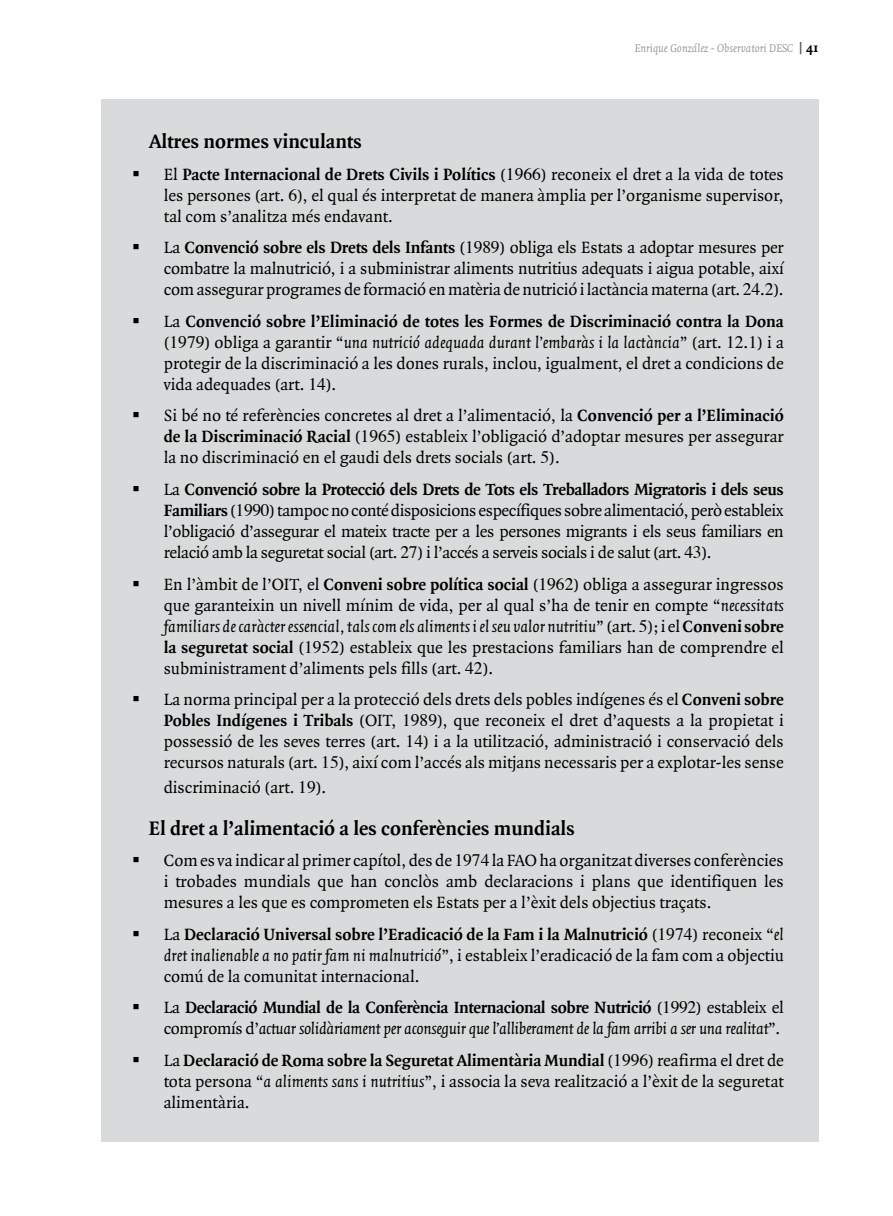
<style>
.page{position:relative;width:893px;height:1216px;background:#fff}
.page>*{position:absolute;margin:0;border:0;box-sizing:border-box;transform-origin:0 0}
.t1{font:700 21px "Quadraat OT";color:#000}
.t2{font:17.5px/21px "Quadraat OT";color:#000;text-align:justify}
.t3{font:italic 17.5px/21px "Quadraat OT";letter-spacing:-.02em;color:#000;text-align:right}
.t4{font:italic 12.25px "Quadraat OT";color:#9c9e9f}
.s1{font-weight:700;font-style:normal;color:#58585a}
.s2{font-weight:700;font-style:normal;font-size:14px;color:#000}
.s3{font-weight:700}
.s4{font-family:"Times"}
.s5{font-style:italic}
.s6{font-style:normal}
.s7{font-weight:700;font-style:normal}
.s8{font-family:"Times";font-style:normal}
</style>
<div class="page">
<div style="left:101px;top:99px;width:718px;height:1042px;background:#d9dadb"></div>
<p class="t4" style="left:635px;top:41px;width:185px">Enrique González - Observatori DESC <span class="s1">|</span> <span class="s2">41</span></p>
<p class="t1" style="left:149px;top:129px;width:215px">Altres normes vinculants</p>
<p class="t2" style="left:164px;top:164px;width:622px;text-indent:-31px">▪ El <span class="s3">Pacte Internacional de Drets Civils i Polítics</span> (<span class="s4">1966</span>) reconeix el dret a la vida de totes les persones (art. <span class="s4">6</span>), el qual és interpretat de manera àmplia per l’organisme supervisor, tal com s’analitza més endavant.</p>
<p class="t2" style="left:164px;top:237px;width:622px;text-indent:-31px">▪ La <span class="s3">Convenció sobre els Drets dels Infants</span> (<span class="s4">1989</span>) obliga els Estats a adoptar mesures per combatre la malnutrició, i a subministrar aliments nutritius adequats i aigua potable, així com assegurar programes de formació en matèria de nutrició i lactància materna (art. <span class="s4">24</span>.<span class="s4">2</span>).</p>
<p class="t2" style="left:164px;top:311px;width:622px;text-indent:-31px">▪ La <span class="s3">Convenció sobre l’Eliminació de totes les Formes de Discriminació contra la Dona </span>(<span class="s4">1979</span>) obliga a garantir “<span class="s5">una nutrició adequada durant l’embaràs i la lactància</span>” (art. <span class="s4">12</span>.<span class="s4">1</span>) i a protegir de la discriminació a les dones rurals, inclou, igualment, el dret a condicions de vida adequades (art. <span class="s4">14</span>).</p>
<p class="t2" style="left:164px;top:405px;width:622px;text-indent:-32px">▪ Si bé no té referències concretes al dret a l’alimentació, la <span class="s3">Convenció per a l’Eliminació de la Discriminació Racial</span> (<span class="s4">1965</span>) estableix l’obligació d’adoptar mesures per assegurar la no discriminació en el gaudi dels drets socials (art. <span class="s4">5</span>).</p>
<p class="t2" style="left:164px;top:479px;width:622px;text-indent:-32px">▪ La <span class="s3">Convenció sobre la Protecció dels Drets de Tots els Treballadors Migratoris i dels seus Familiars</span> (<span class="s4">1990</span>) tampoc no conté disposicions específiques sobre alimentació, però estableix l’obligació d’assegurar el mateix tracte per a les persones migrants i els seus familiars en relació amb la seguretat social (art. <span class="s4">27</span>) i l’accés a serveis socials i de salut (art. <span class="s4">43</span>).</p>
<p class="t2" style="left:164px;top:573px;width:622px;text-indent:-32px">▪ En l’àmbit de l’OIT, el <span class="s3">Conveni sobre política social</span> (<span class="s4">1962</span>) obliga a assegurar ingressos que garanteixin un nivell mínim de vida, per al qual s’ha de tenir en compte “<span class="s5">necessitats familiars de caràcter essencial, tals com els aliments i el seu valor nutritiu</span>” (art. <span class="s4">5</span>); i el <span class="s3">Conveni sobre la seguretat social</span> (<span class="s4">1952</span>) estableix que les prestacions familiars han de comprendre el subministrament d’aliments pels fills (art. <span class="s4">42</span>).</p>
<p class="t2" style="left:164px;top:689px;width:622px;text-indent:-31px">▪ La norma principal per a la protecció dels drets dels pobles indígenes és el <span class="s3">Conveni sobre Pobles Indígenes i Tribals</span> (OIT, <span class="s4">1989</span>), que reconeix el dret d’aquests a la propietat i possessió de les seves terres (art. <span class="s4">14</span>) i a la utilització, administració i conservació dels recursos naturals (art. <span class="s4">15</span>), així com l’accés als mitjans necessaris per a explotar-les sense</p>
<p class="t2" style="left:164px;top:776px;width:164px">discriminació (art. <span class="s4">19</span>).</p>
<p class="t1" style="left:149px;top:815px;width:428px">El dret a l’alimentació a les conferències mundials</p>
<p class="t2" style="left:164px;top:850px;width:622px;text-indent:-31px">▪ Com es va indicar al primer capítol, des de <span class="s4">1974</span> la FAO ha organitzat diverses conferències i trobades mundials que han conclòs amb declaracions i plans que identifiquen les mesures a les que es comprometen els Estats per a l’èxit dels objectius traçats.</p>
<p class="t2" style="left:164px;top:923px;width:622px;text-indent:-32px">▪ La <span class="s3">Declaració Universal sobre l’Eradicació de la Fam i la Malnutrició</span> (<span class="s4">1974</span>) reconeix “<span class="s5">el dret inalienable a no patir fam ni malnutrició</span>”, i estableix l’eradicació de la fam com a objectiu comú de la comunitat internacional.</p>
<p class="t3" style="left:132px;top:997px;width:653px">▪ <span class="s6">La</span> <span class="s7">Declaració Mundial de la Conferència Internacional sobre Nutrició</span> <span class="s6">(</span><span class="s8">1992</span><span class="s6">) estableix el compromís d’</span>actuar solidàriament per aconseguir que l’alliberament de la fam arribi a ser una realitat<span class="s6">”.</span></p>
<p class="t2" style="left:164px;top:1049px;width:622px;text-indent:-32px">▪ La <span class="s3">Declaració de Roma sobre la Seguretat Alimentària Mundial</span> (<span class="s4">1996</span>) reafirma el dret de tota persona “<span class="s5">a aliments sans i nutritius</span>”, i associa la seva realització a l’èxit de la seguretat alimentària.</p>
</div>
